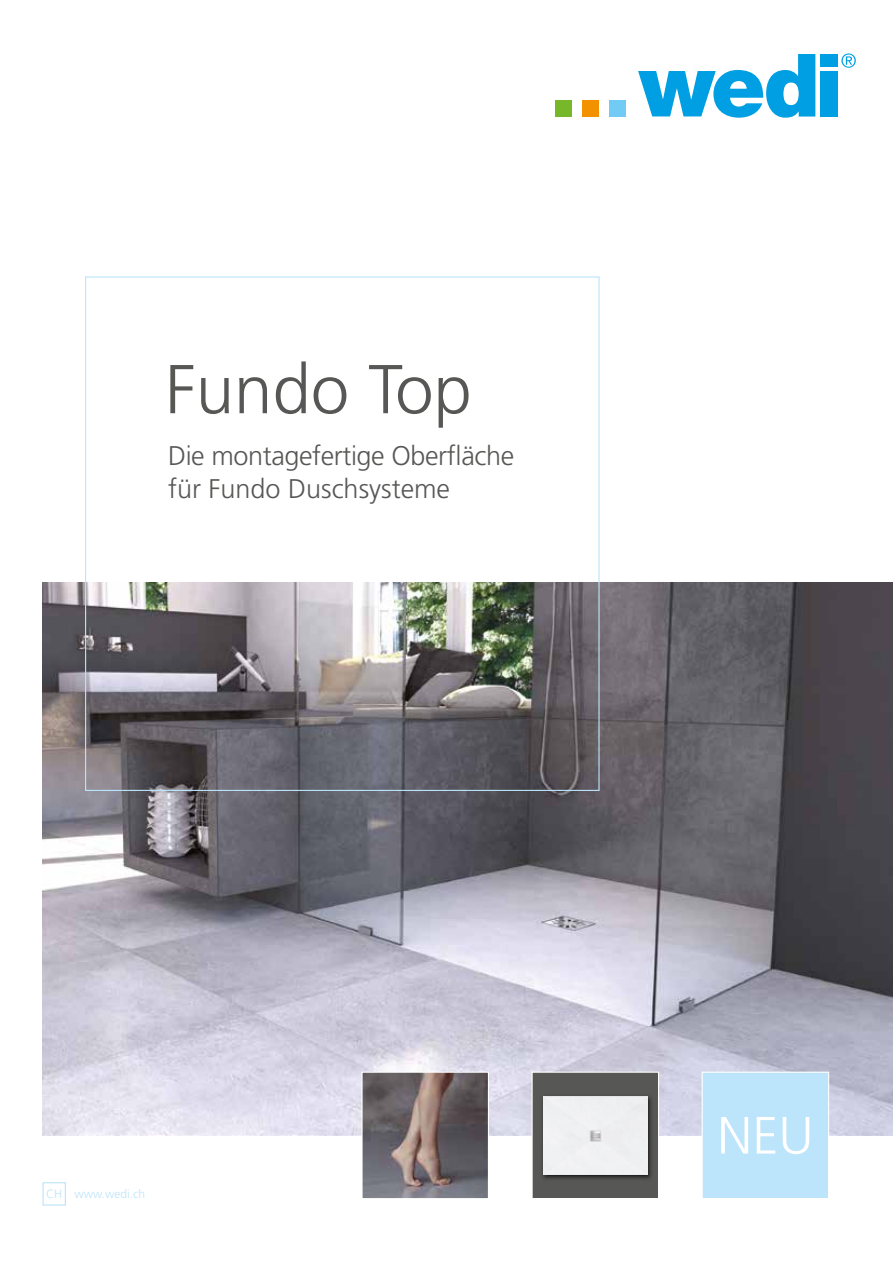
<style>
.page{position:relative;width:893px;height:1263px;background:#fff}
.page>*{position:absolute;margin:0;border:0;box-sizing:border-box;transform-origin:0 0}
.t1{font:300 69px "Frutiger LT Com";color:#575756}
.t2{font:300 52.5px "Frutiger LT Com";color:#fff}
.t3{font:300 27px/32.4px "Frutiger LT Com";letter-spacing:-.015em;color:#575756}
.t4{font:300 12px "Frutiger LT Com";color:#bce4fa}
</style>
<div class="page">
<div style="left:555px;top:100px;width:17px;height:17px;background:#76b82a"></div>
<div style="left:582px;top:100px;width:17px;height:17px;background:#f39200"></div>
<div style="left:609px;top:100px;width:17px;height:17px;background:#71cbf4"></div>
<svg style="left:638px;top:54px;width:177px;height:64px"></svg>
<div style="left:820px;top:54px;width:17px;height:12px;background:#009fe3"></div>
<div style="left:820px;top:71px;width:17px;height:46px;background:#009fe3"></div>
<svg style="left:841px;top:53px;width:15px;height:15px"></svg>
<img style="left:43px;top:583px;width:850px;height:552px">
<img style="left:363px;top:1073px;width:124px;height:124px">
<div style="left:361px;top:1071px;width:128px;height:128px;border:1px solid #fff"></div>
<div style="left:43px;top:1182px;width:23px;height:23px;border:1px solid #bce4fa"></div>
<div style="left:533px;top:1073px;width:125px;height:125px;background:#575756"></div>
<div style="left:531px;top:1071px;width:128px;height:128px;border:1px solid #fff"></div>
<img style="left:542px;top:1096px;width:109px;height:83px">
<div style="left:543px;top:1096px;width:104px;height:78px;background:#eff0f2"></div>
<div style="left:703px;top:1073px;width:125px;height:125px;background:#bce4fa"></div>
<div style="left:702px;top:1071px;width:127px;height:128px;border:1px solid #fff"></div>
<h1 class="t1" style="left:165px;top:349px;width:308px">Fundo Top</h1>
<p class="t3" style="left:168px;top:440px;width:348px">Die montagefertige Oberfläche für Fundo Duschsysteme</p>
<p class="t4" style="left:46px;top:1187px;width:100px">CH www.wedi.ch</p>
<h2 class="t2" style="left:717px;top:1105px;width:98px">NEU</h2>
</div>
